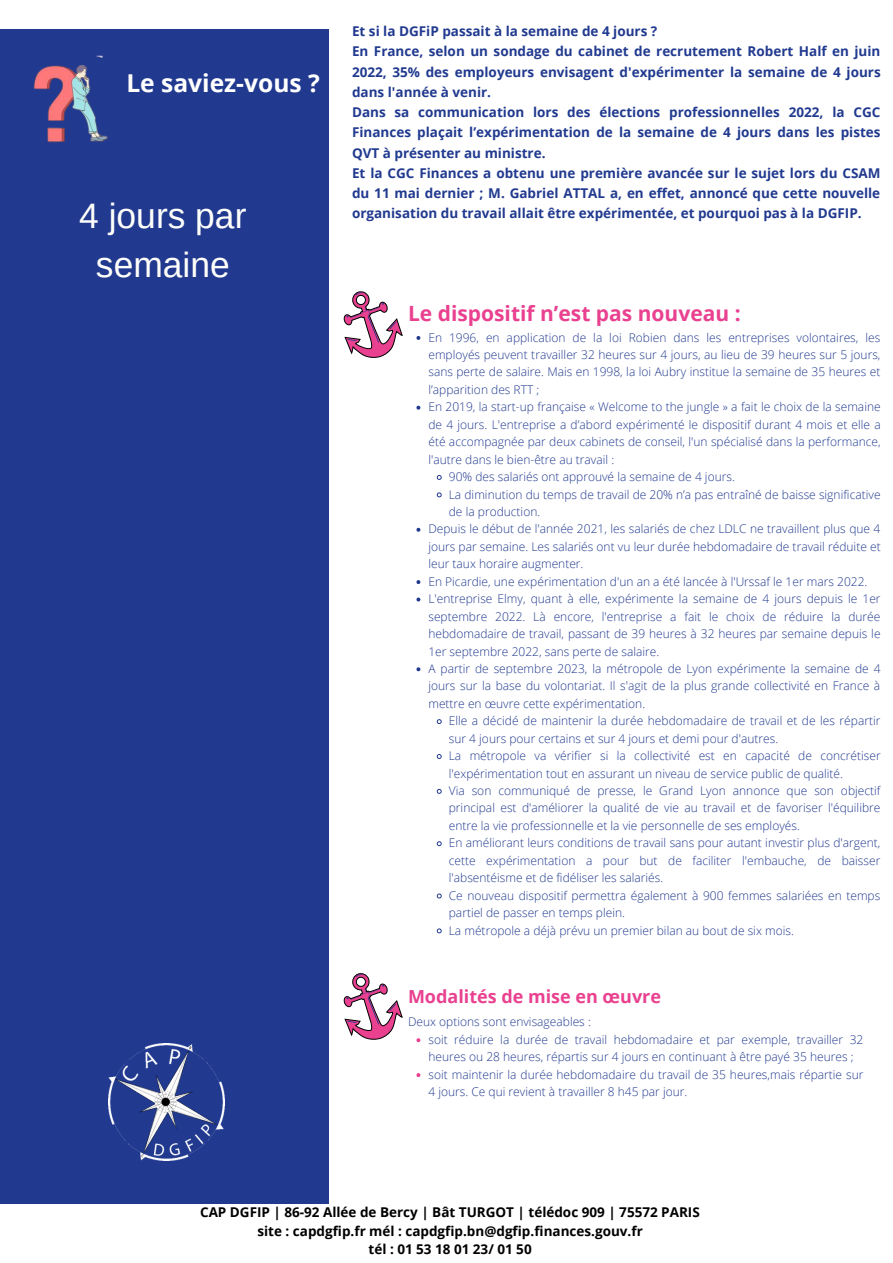
<style>
.page{position:relative;width:893px;height:1263px;background:#fff}
.page>*{position:absolute;margin:0;border:0;box-sizing:border-box;transform-origin:0 0}
.t1{font:35.4px/49.5px "Arimo";color:#fefefa;text-align:center}
.t2{font:700 31.72px/37.7px "Montserrat";color:#fefefa}
.t3{font:700 24.6px "Open Sans";color:#fff}
.t4{font:700 21px "Open Sans";color:#e94190}
.t5{font:700 18px "Open Sans";color:#e94190}
.t6{font:700 13.5px/20.2px "Open Sans";color:#213a8f;text-align:justify}
.t7{font:700 13.5px "Open Sans";color:#000}
.t8{font:300 12px/17.4px "Open Sans";color:#213a8f;text-align:justify}
</style>
<div class="page">
<div style="left:0;top:30px;width:329px;height:1174px;background:#213a8f"></div>
<svg style="left:416px;top:336px;width:4px;height:4px"></svg>
<svg style="left:416px;top:406px;width:4px;height:4px"></svg>
<svg style="left:436px;top:475px;width:6px;height:5px"></svg>
<svg style="left:436px;top:492px;width:6px;height:5px"></svg>
<svg style="left:416px;top:528px;width:4px;height:4px"></svg>
<svg style="left:416px;top:580px;width:4px;height:4px"></svg>
<svg style="left:416px;top:597px;width:4px;height:4px"></svg>
<svg style="left:416px;top:667px;width:4px;height:4px"></svg>
<svg style="left:436px;top:719px;width:6px;height:5px"></svg>
<svg style="left:436px;top:754px;width:6px;height:5px"></svg>
<svg style="left:436px;top:789px;width:6px;height:5px"></svg>
<svg style="left:436px;top:841px;width:6px;height:5px"></svg>
<svg style="left:436px;top:893px;width:6px;height:6px"></svg>
<svg style="left:436px;top:928px;width:6px;height:5px"></svg>
<svg style="left:416px;top:1038px;width:4px;height:4px"></svg>
<svg style="left:416px;top:1073px;width:4px;height:4px"></svg>
<img style="left:33px;top:55px;width:75px;height:88px">
<img style="left:108px;top:1044px;width:116px;height:116px">
<svg style="left:343px;top:291px;width:60px;height:67px"></svg>
<svg style="left:343px;top:973px;width:60px;height:67px"></svg>
<p class="t3" style="left:126px;top:66px;width:195px">Le saviez-vous ?</p>
<p class="t1" style="left:79px;top:191px;width:169px">4 jours par semaine</p>
<p class="t2" style="left:21px;top:211px;width:278px">L'ENTRETIEN<br>PROFESSIONNEL</p>
<p class="t6" style="left:352px;top:21px;width:307px">Et si la DGFiP passait à la semaine de 4 jours ?</p>
<p class="t6" style="left:352px;top:41px;width:530px">En France, selon un sondage du cabinet de recrutement Robert Half en juin 2022, 35% des employeurs envisagent d'expérimenter la semaine de 4 jours dans l'année à venir.</p>
<p class="t6" style="left:352px;top:102px;width:530px">Dans sa communication lors des élections professionnelles 2022, la CGC Finances plaçait l’expérimentation de la semaine de 4 jours dans les pistes QVT à présenter au ministre.</p>
<p class="t6" style="left:352px;top:162px;width:530px">Et la CGC Finances a obtenu une première avancée sur le sujet lors du CSAM du 11 mai dernier ; M. Gabriel ATTAL a, en effet, annoncé que cette nouvelle organisation du travail allait être expérimentée, et pourquoi pas à la DGFIP.</p>
<p class="t4" style="left:408px;top:298px;width:334px">Le dispositif n’est pas nouveau :</p>
<p class="t8" style="left:428px;top:328px;width:453px">En 1996, en application de la loi Robien dans les entreprises volontaires, les employés peuvent travailler 32 heures sur 4 jours, au lieu de 39 heures sur 5 jours, sans perte de salaire. Mais en 1998, la loi Aubry institue la semaine de 35 heures et l’apparition des RTT ;</p>
<p class="t8" style="left:428px;top:398px;width:454px">En 2019, la start-up française « Welcome to the jungle » a fait le choix de la semaine de 4 jours. L'entreprise a d’abord expérimenté le dispositif durant 4 mois et elle a été accompagnée par deux cabinets de conseil, l'un spécialisé dans la performance, l'autre dans le bien-être au travail :</p>
<p class="t8" style="left:449px;top:468px;width:287px">90% des salariés ont approuvé la semaine de 4 jours.</p>
<p class="t8" style="left:449px;top:485px;width:433px">La diminution du temps de travail de 20% n’a pas entraîné de baisse significative de la production.</p>
<p class="t8" style="left:428px;top:520px;width:454px">Depuis le début de l'année 2021, les salariés de chez LDLC ne travaillent plus que 4 jours par semaine. Les salariés ont vu leur durée hebdomadaire de travail réduite et leur taux horaire augmenter.</p>
<p class="t8" style="left:428px;top:572px;width:440px">En Picardie, une expérimentation d'un an a été lancée à l'Urssaf le 1er mars 2022.</p>
<p class="t8" style="left:428px;top:590px;width:454px">L'entreprise Elmy, quant à elle, expérimente la semaine de 4 jours depuis le 1er septembre 2022. Là encore, l'entreprise a fait le choix de réduire la durée hebdomadaire de travail, passant de 39 heures à 32 heures par semaine depuis le 1er septembre 2022, sans perte de salaire.</p>
<p class="t8" style="left:428px;top:659px;width:454px">A partir de septembre 2023, la métropole de Lyon expérimente la semaine de 4 jours sur la base du volontariat. Il s'agit de la plus grande collectivité en France à mettre en œuvre cette expérimentation.</p>
<p class="t8" style="left:449px;top:712px;width:433px">Elle a décidé de maintenir la durée hebdomadaire de travail et de les répartir sur 4 jours pour certains et sur 4 jours et demi pour d'autres.</p>
<p class="t8" style="left:449px;top:747px;width:433px">La métropole va vérifier si la collectivité est en capacité de concrétiser l'expérimentation tout en assurant un niveau de service public de qualité.</p>
<p class="t8" style="left:449px;top:782px;width:433px">Via son communiqué de presse, le Grand Lyon annonce que son objectif principal est d'améliorer la qualité de vie au travail et de favoriser l'équilibre entre la vie professionnelle et la vie personnelle de ses employés.</p>
<p class="t8" style="left:449px;top:834px;width:433px">En améliorant leurs conditions de travail sans pour autant investir plus d'argent, cette expérimentation a pour but de faciliter l'embauche, de baisser l'absentéisme et de fidéliser les salariés.</p>
<p class="t8" style="left:449px;top:886px;width:433px">Ce nouveau dispositif permettra également à 900 femmes salariées en temps partiel de passer en temps plein.</p>
<p class="t8" style="left:449px;top:921px;width:346px">La métropole a déjà prévu un premier bilan au bout de six mois.</p>
<p class="t5" style="left:408px;top:984px;width:254px">Modalités de mise en œuvre</p>
<p class="t8" style="left:408px;top:1013px;width:184px">Deux options sont envisageables :</p>
<p class="t8" style="left:428px;top:1030px;width:436px">soit réduire la durée de travail hebdomadaire et par exemple, travailler 32 heures ou 28 heures, répartis sur 4 jours en continuant à être payé 35 heures ;</p>
<p class="t8" style="left:428px;top:1065px;width:436px">soit maintenir la durée hebdomadaire du travail de 35 heures,mais répartie sur<br>4 jours. Ce qui revient à travailler 8 h45 par jour.</p>
<p class="t7" style="left:200px;top:1202px;width:501px">CAP DGFIP | 86-92 Allée de Bercy | Bât TURGOT | télédoc 909 | 75572 PARIS</p>
<p class="t7" style="left:257px;top:1221px;width:387px">site : capdgfip.fr mél : capdgfip.bn@dgfip.finances.gouv.fr</p>
<p class="t7" style="left:368px;top:1240px;width:165px">tél : 01 53 18 01 23/ 01 50</p>
</div>
